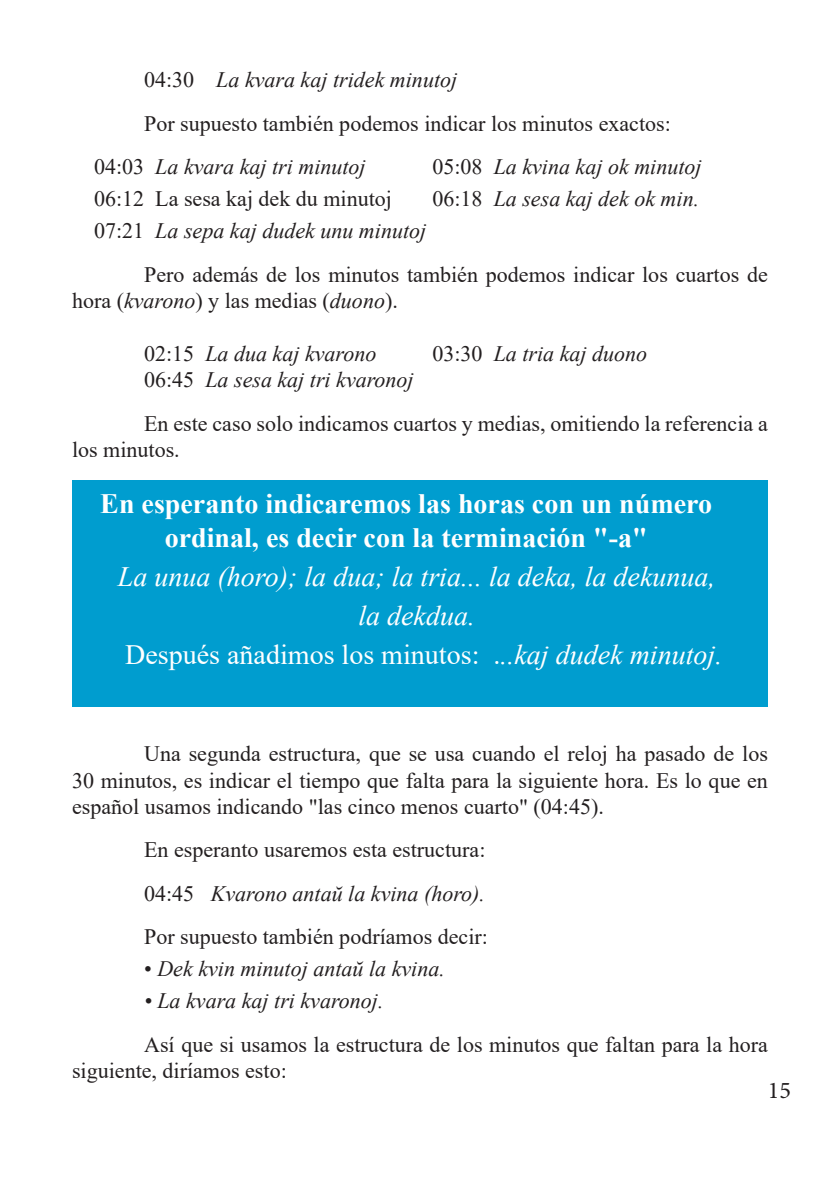
<style>
.page{position:relative;width:840px;height:1191px;background:#fff}
.page>*{position:absolute;margin:0;border:0;box-sizing:border-box;transform-origin:0 0}
.t1{font:700 28px/33.6px "Times New Roman";color:#fff;text-align:center}
.t2{font:italic 28px "Times New Roman";color:#fff}
.t3{font:28px "Times New Roman";color:#fff}
.t4{font:24px "Minion Pro";color:#231f20}
.t5{font:22px/26.4px "Times New Roman";color:#231f20}
.t6{font:italic 22px "Times New Roman";color:#231f20}
.s1{font-style:normal}
.s2{font-style:italic}
</style>
<div class="page">
<div style="left:72px;top:480px;width:695px;height:226px;background:#009dcf"></div>
<p class="t6" style="left:144px;top:65px;width:314px"><span class="s1">04:30</span> La kvara kaj tridek minutoj</p>
<p class="t5" style="left:144px;top:109px;width:528px">Por supuesto también podemos indicar los minutos exactos:</p>
<p class="t6" style="left:94px;top:152px;width:273px"><span class="s1">04:03</span> La kvara kaj tri minutoj</p>
<p class="t6" style="left:432px;top:152px;width:270px"><span class="s1">05:08</span> La kvina kaj ok minutoj</p>
<p class="t5" style="left:94px;top:185px;width:299px">06:12 La sesa kaj dek du minutoj</p>
<p class="t6" style="left:432px;top:184px;width:268px"><span class="s1">06:18</span> La sesa kaj dek ok min.</p>
<p class="t6" style="left:94px;top:216px;width:333px"><span class="s1">07:21</span> La sepa kaj dudek unu minutoj</p>
<p class="t5" style="left:72px;top:260px;width:697px;text-indent:72px">Pero además de los minutos también podemos indicar los cuartos de hora (<span class="s2">kvarono</span>) y las medias (<span class="s2">duono</span>).</p>
<p class="t6" style="left:144px;top:338px;width:233px"><span class="s1">02:15</span> La dua kaj kvarono</p>
<p class="t6" style="left:432px;top:338px;width:216px"><span class="s1">03:30</span> La tria kaj duono</p>
<p class="t6" style="left:144px;top:365px;width:271px"><span class="s1">06:45</span> La sesa kaj tri kvaronoj</p>
<p class="t5" style="left:72px;top:409px;width:697px;text-indent:72px">En este caso solo indicamos cuartos y medias, omitiendo la referencia a los minutos.</p>
<p class="t1" style="left:100px;top:486px;width:613px">En esperanto indicaremos las horas con un número ordinal, es decir con la terminación "-a"</p>
<p class="t2" style="left:118px;top:557px;width:599px">La unua (horo); la dua; la tria... la deka, la dekunua,</p>
<p class="t2" style="left:358px;top:596px;width:118px">la dekdua.</p>
<p class="t3" style="left:125px;top:635px;width:598px">Después añadimos los minutos: .<span class="s2">..kaj dudek minutoj.</span></p>
<p class="t5" style="left:72px;top:740px;width:697px;text-align:justify;text-indent:72px">Una segunda estructura, que se usa cuando el reloj ha pasado de los 30 minutos, es indicar el tiempo que falta para la siguiente hora. Es lo que en español usamos indicando "las cinco menos cuarto" (04:45).</p>
<p class="t5" style="left:144px;top:836px;width:342px">En esperanto usaremos esta estructura:</p>
<p class="t6" style="left:144px;top:878px;width:342px"><span class="s1">04:45</span> Kvarono antaŭ la kvina (horo).</p>
<p class="t5" style="left:144px;top:923px;width:345px">Por supuesto también podríamos decir:</p>
<p class="t6" style="left:144px;top:953px;width:302px"><span class="s1">•</span> Dek kvin minutoj antaŭ la kvina.</p>
<p class="t6" style="left:144px;top:986px;width:241px">• La kvara kaj tri kvaronoj.</p>
<p class="t5" style="left:72px;top:1030px;width:697px;text-indent:72px">Así que si usamos la estructura de los minutos que faltan para la hora siguiente, diríamos esto:</p>
<p class="t4" style="left:767px;top:1074px;width:25px">15</p>
</div>
